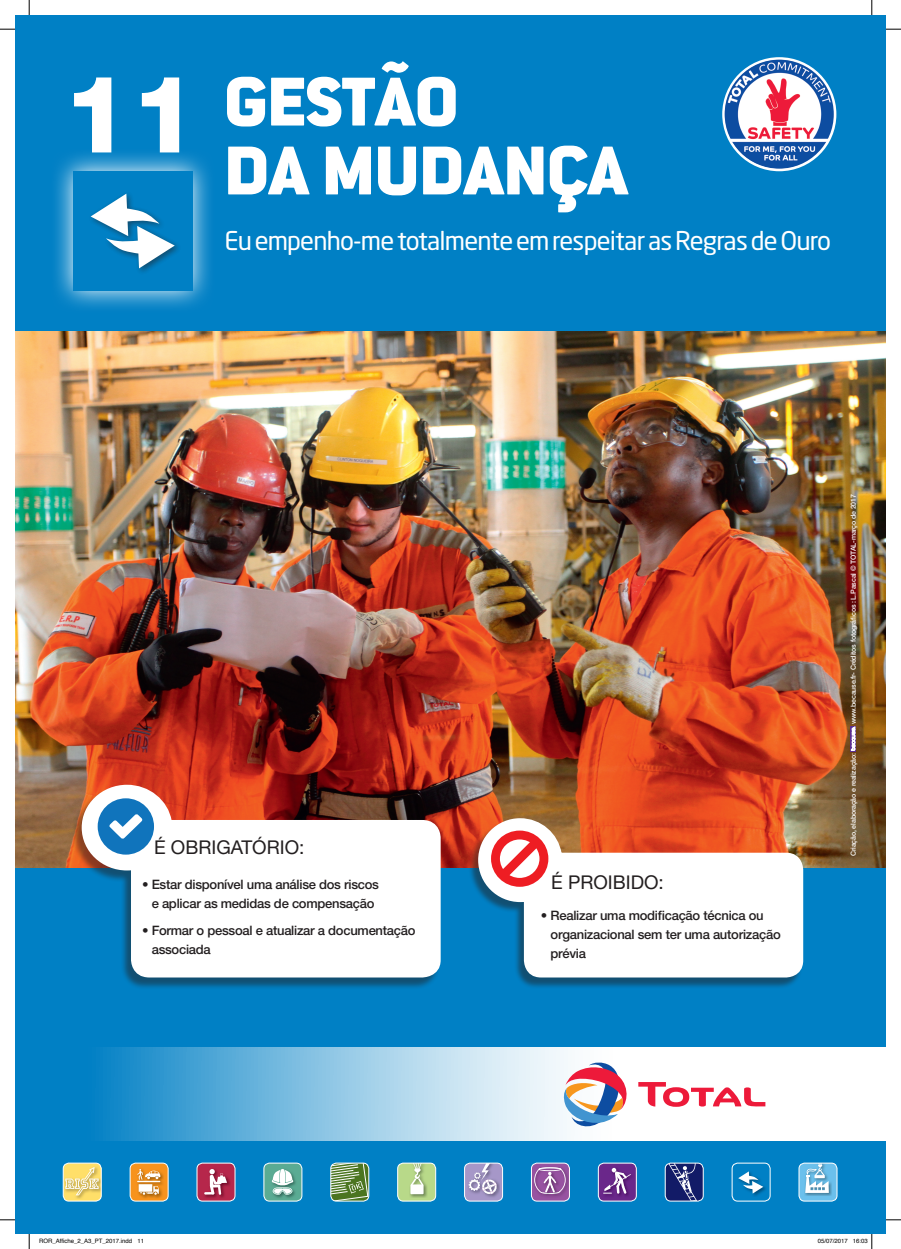
<style>
.page{position:relative;width:901px;height:1249px;background:#fff}
.page>*{position:absolute;margin:0;border:0;box-sizing:border-box;transform-origin:0 0}
.t1{font:800 107.6px "Helvetica Neue LT Std";color:#fff}
.t2{font:900 75.8px/68.9px "Conduit ITC Std";color:#fff}
.t3{font:25.5px "Neo Sans Pro";letter-spacing:-.03em;color:#fff}
.t4{font:19px "Helvetica Neue LT Std";color:#231f20}
.t5{font:500 13px/19px "Helvetica Neue LT Std";letter-spacing:-.02em;color:#231f20}
.t6{font:500 7px "Helvetica Neue LT Std";letter-spacing:-.02em;color:#fff}
.t7{font:6px "Helvetica";color:#000}
</style>
<div class="page">
<div style="left:15px;top:15px;width:870px;height:1219px;background:#0080c5"></div>
<svg style="left:63px;top:1163px;width:38px;height:38px"></svg>
<div style="left:63px;top:1163px;width:39px;height:39px;border:1px solid #fff;border-radius:6px"></div>
<svg style="left:130px;top:1163px;width:38px;height:38px"></svg>
<div style="left:130px;top:1163px;width:38px;height:39px;border:1px solid #fff;border-radius:6px"></div>
<svg style="left:198px;top:1163px;width:37px;height:38px"></svg>
<div style="left:196px;top:1163px;width:39px;height:39px;border:1px solid #fff;border-radius:6px"></div>
<svg style="left:264px;top:1163px;width:38px;height:38px"></svg>
<div style="left:263px;top:1163px;width:39px;height:39px;border:1px solid #fff;border-radius:6px"></div>
<svg style="left:331px;top:1163px;width:37px;height:38px"></svg>
<div style="left:330px;top:1163px;width:39px;height:39px;border:1px solid #fff;border-radius:6px"></div>
<svg style="left:397px;top:1163px;width:38px;height:38px"></svg>
<div style="left:397px;top:1163px;width:39px;height:39px;border:1px solid #fff;border-radius:6px"></div>
<svg style="left:464px;top:1163px;width:38px;height:37px"></svg>
<div style="left:464px;top:1163px;width:39px;height:39px;border:1px solid #fff;border-radius:6px"></div>
<svg style="left:531px;top:1163px;width:38px;height:38px"></svg>
<div style="left:531px;top:1163px;width:38px;height:39px;border:1px solid #fff;border-radius:6px"></div>
<svg style="left:599px;top:1163px;width:37px;height:38px"></svg>
<div style="left:597px;top:1163px;width:39px;height:39px;border:1px solid #fff;border-radius:6px"></div>
<svg style="left:666px;top:1163px;width:37px;height:38px"></svg>
<div style="left:664px;top:1163px;width:39px;height:39px;border:1px solid #fff;border-radius:6px"></div>
<svg style="left:733px;top:1163px;width:36px;height:38px"></svg>
<div style="left:731px;top:1163px;width:39px;height:39px;border:1px solid #fff;border-radius:6px"></div>
<svg style="left:800px;top:1163px;width:36px;height:38px"></svg>
<div style="left:798px;top:1163px;width:39px;height:39px;border:1px solid #fff;border-radius:6px"></div>
<svg style="left:722px;top:57px;width:114px;height:114px"></svg>
<img style="left:724px;top:60px;width:109px;height:109px;border-radius:55px">
<svg style="left:103px;top:1048px;width:782px;height:93px;background:#b2d8ed"></svg>
<svg style="left:638px;top:1082px;width:127px;height:25px;background:#f8a8b4"></svg>
<svg style="left:563px;top:1061px;width:67px;height:70px;background:#c7b0bd"></svg>
<svg style="left:55px;top:153px;width:155px;height:155px"></svg>
<div style="left:73px;top:171px;width:119px;height:120px;background:#0080c5"></div>
<div style="left:103px;top:223px;width:78px;height:52px;background:#231f20;opacity:.3"></div>
<svg style="left:91px;top:194px;width:84px;height:74px"></svg>
<img style="left:15px;top:332px;width:870px;height:535px">
<div style="left:468px;top:820px;width:334px;height:169px;background:#231f20;opacity:.5"></div>
<svg style="left:477px;top:817px;width:326px;height:161px;background:#e2d2ce"></svg>
<svg style="left:488px;top:827px;width:63px;height:63px;background:#f79da0"></svg>
<div style="left:71px;top:787px;width:369px;height:203px;background:#231f20;opacity:.5"></div>
<svg style="left:81px;top:784px;width:360px;height:194px;background:#d8d2d4"></svg>
<div style="left:98px;top:798px;width:56px;height:57px;background:#1074bc;border-radius:50%"></div>
<svg style="left:109px;top:814px;width:33px;height:25px"></svg>
<svg style="left:850px;top:727px;width:5px;height:23px"></svg>
<svg style="left:0;top:29px;width:15px;height:1px"></svg>
<svg style="left:885px;top:29px;width:15px;height:1px"></svg>
<svg style="left:0;top:1219px;width:15px;height:2px"></svg>
<svg style="left:885px;top:1219px;width:15px;height:2px"></svg>
<svg style="left:29px;top:0;width:1px;height:15px"></svg>
<svg style="left:29px;top:1234px;width:1px;height:15px"></svg>
<svg style="left:871px;top:0;width:1px;height:15px"></svg>
<svg style="left:871px;top:1234px;width:1px;height:15px"></svg>
<p class="t1" style="left:63px;top:50px;width:137px">11</p>
<p class="t2" style="left:224px;top:68px;width:404px">GESTÃO<br>DA MUDANÇA</p>
<p class="t3" style="left:224px;top:225px;width:608px">Eu empenho-me totalmente em respeitar as Regras de Ouro</p>
<p class="t4" style="left:154px;top:836px;width:152px">É OBRIGATÓRIO:</p>
<p class="t5" style="left:142px;top:875px;width:238px">• Estar disponível uma análise dos riscos</p>
<p class="t4" style="left:551px;top:871px;width:114px">É PROIBIDO:</p>
<p class="t5" style="left:152px;top:894px;width:224px">e aplicar as medidas de compensação</p>
<p class="t5" style="left:152px;top:921px;width:265px;text-indent:-10px">• Formar o pessoal e atualizar a documentação associada</p>
<p class="t5" style="left:550px;top:906px;width:232px;text-indent:-10px">• Realizar uma modificação técnica ou organizacional sem ter uma autorização prévia</p>
<p class="t6" style="left:849px;top:724px;width:232px;rotate:-90deg">www.because.fr- Créditos fotográficos : L.Pascal © TOTAL-março de 2017</p>
<p class="t6" style="left:849px;top:856px;width:105px;rotate:-90deg">Criação, elaboração e realização:</p>
<p class="t7" style="left:39px;top:1236px;width:106px">ROR_Affiche_2_A3_PT_2017.indd 11</p>
<p class="t7" style="left:817px;top:1236px;width:52px">05/07/2017 16:03</p>
</div>
